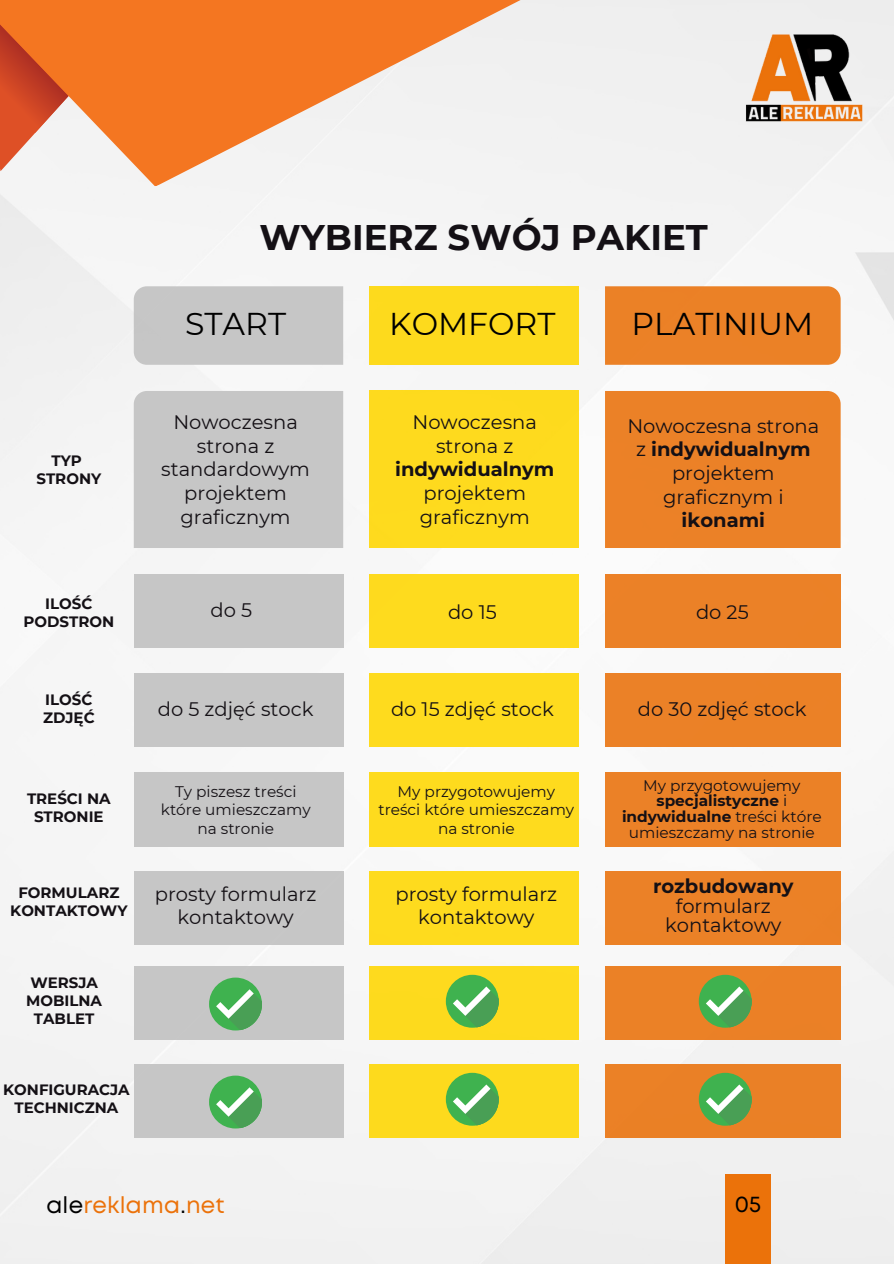
<style>
.page{position:relative;width:894px;height:1264px;background:#fff}
.page>*{position:absolute;margin:0;border:0;box-sizing:border-box;transform-origin:0 0}
.t1{font:700 35.55px "Montserrat";color:#141015}
.t2{font:31.5px "Montserrat";color:#000}
.t3{font:22.95px "Mont";letter-spacing:.01em;color:#eb720a}
.t4{font:22.95px "Mont";color:#000}
.t5{font:19.5px/23.7px "Montserrat";color:#141015;text-align:center}
.t6{font:15.3px/18.6px "Montserrat";color:#141015;text-align:center}
.t7{font:700 15px/18px "Montserrat";color:#141015;text-align:center}
.s1{font-weight:700}
.s2{color:#000}
</style>
<div class="page">
<div style="left:0;top:216px;width:893px;height:1047px;background:#f5f5f5"></div>
<div style="left:725px;top:1174px;width:45px;height:89px;background:#eb720a"></div>
<svg style="left:0;top:0;width:893px;height:216px;fill:#f3f0f0"></svg>
<div style="left:134px;top:574px;width:209px;height:73px;background:#c0c0c0"></div>
<div style="left:134px;top:391px;width:209px;height:157px;background:#c6c6c6"></div>
<div style="left:134px;top:286px;width:209px;height:79px;background:#c6c6c6"></div>
<div style="left:369px;top:574px;width:209px;height:73px;background:#fedb1e"></div>
<div style="left:369px;top:391px;width:209px;height:157px;background:#feda1e"></div>
<div style="left:369px;top:286px;width:209px;height:79px;background:#fdda1d"></div>
<div style="left:605px;top:574px;width:235px;height:73px;background:#eb8127"></div>
<div style="left:605px;top:391px;width:235px;height:157px;background:#eb8127"></div>
<div style="left:605px;top:286px;width:235px;height:79px;background:#eb8126"></div>
<div style="left:134px;top:673px;width:209px;height:74px;background:#c0c0c0"></div>
<div style="left:369px;top:673px;width:209px;height:74px;background:#fedb1e"></div>
<div style="left:605px;top:673px;width:235px;height:74px;background:#eb8127"></div>
<div style="left:134px;top:772px;width:209px;height:74px;background:#c0c0c0"></div>
<div style="left:369px;top:772px;width:209px;height:74px;background:#fedb1e"></div>
<div style="left:605px;top:772px;width:235px;height:74px;background:#eb8126"></div>
<div style="left:134px;top:871px;width:209px;height:73px;background:#c0c0c0"></div>
<div style="left:369px;top:871px;width:209px;height:73px;background:#fedb1e"></div>
<div style="left:605px;top:871px;width:235px;height:73px;background:#eb8127"></div>
<div style="left:134px;top:965px;width:209px;height:74px;background:#c0c0c0"></div>
<div style="left:369px;top:965px;width:209px;height:74px;background:#feda1e"></div>
<div style="left:605px;top:965px;width:235px;height:74px;background:#eb8126"></div>
<div style="left:209px;top:977px;width:53px;height:53px;background:#3fb24f;border-radius:50%"></div>
<svg style="left:216px;top:989px;width:46px;height:41px"></svg>
<div style="left:445px;top:974px;width:53px;height:53px;background:#3fb24f;border-radius:50%"></div>
<svg style="left:453px;top:986px;width:45px;height:41px"></svg>
<svg style="left:698px;top:974px;width:53px;height:53px"></svg>
<svg style="left:705px;top:986px;width:46px;height:41px;background:#6fb267"></svg>
<div style="left:134px;top:1063px;width:209px;height:74px;background:#c0c0c0"></div>
<div style="left:369px;top:1063px;width:209px;height:74px;background:#fdda1d"></div>
<div style="left:605px;top:1063px;width:235px;height:74px;background:#ea8026"></div>
<div style="left:209px;top:1075px;width:53px;height:53px;background:#3fb24f;border-radius:50%"></div>
<svg style="left:216px;top:1087px;width:46px;height:41px"></svg>
<div style="left:445px;top:1072px;width:53px;height:53px;background:#3fb24f;border-radius:50%"></div>
<svg style="left:453px;top:1084px;width:45px;height:41px"></svg>
<svg style="left:698px;top:1072px;width:53px;height:53px"></svg>
<svg style="left:705px;top:1084px;width:46px;height:41px;background:#6eb267"></svg>
<h5 class="t1" style="left:259px;top:216px;width:449px">WYBIERZ SWÓJ PAKIET</h5>
<h5 class="t7" style="left:36px;top:451px;width:66px">TYP<br>STRONY</h5>
<h5 class="t2" style="left:185px;top:305px;width:102px">START</h5>
<h5 class="t2" style="left:389px;top:305px;width:168px">KOMFORT</h5>
<h5 class="t2" style="left:631px;top:305px;width:183px">PLATINIUM</h5>
<h5 class="t5" style="left:161px;top:410px;width:150px">Nowoczesna strona z standardowym projektem graficznym</h5>
<h5 class="t5" style="left:395px;top:410px;width:161px">Nowoczesna strona z <span class="s1">indywidualnym </span>projektem graficznym</h5>
<p class="t5" style="left:627px;top:414px;width:193px">Nowoczesna strona z <span class="s1">indywidualnym </span>projektem graficznym i <span class="s1">ikonami</span></p>
<h2 class="t7" style="left:24px;top:594px;width:92px">ILOŚĆ<br>PODSTRON</h2>
<h4 class="t5" style="left:210px;top:598px;width:43px">do 5</h4>
<h4 class="t5" style="left:448px;top:600px;width:50px">do 15</h4>
<p class="t5" style="left:695px;top:600px;width:54px">do 25</p>
<p class="t7" style="left:43px;top:691px;width:53px;text-align:left">ILOŚĆ<br>ZDJĘĆ</p>
<h4 class="t7" style="left:27px;top:790px;width:85px">TREŚCI NA<br>STRONIE</h4>
<h2 class="t5" style="left:158px;top:697px;width:157px">do 5 zdjęć stock</h2>
<h4 class="t5" style="left:391px;top:697px;width:164px">do 15 zdjęć stock</h4>
<h4 class="t5" style="left:637px;top:697px;width:170px">do 30 zdjęć stock</h4>
<h2 class="t6" style="left:161px;top:781px;width:151px">Ty piszesz treści które umieszczamy na stronie</h2>
<h4 class="t6" style="left:378px;top:781px;width:197px">My przygotowujemy treści które umieszczamy na stronie</h4>
<p class="t6" style="left:621px;top:777px;width:201px;line-height:15.8px">My przygotowujemy <span class="s1">specjalistyczne</span> i <span class="s1">indywidualne</span> treści które umieszczamy na stronie</p>
<p class="t7" style="left:10px;top:884px;width:119px">FORMULARZ<br>KONTAKTOWY</p>
<h4 class="t5" style="left:395px;top:882px;width:163px">prosty formularz kontaktowy</h4>
<p class="t5" style="left:653px;top:876px;width:142px;line-height:19.2px"><span class="s1">rozbudowany </span>formularz kontaktowy</p>
<h4 class="t5" style="left:155px;top:882px;width:163px">prosty formularz kontaktowy</h4>
<h4 class="t7" style="left:26px;top:973px;width:77px">WERSJA<br>MOBILNA<br>TABLET</h4>
<p class="t7" style="left:3px;top:1080px;width:128px">KONFIGURACJA<br>TECHNICZNA</p>
<p class="t3" style="left:46px;top:1196px;width:180px"><span class="s2">ale</span>reklama<span class="s2">.</span>net</p>
<h1 class="t4" style="left:734px;top:1195px;width:28px">05</h1>
</div>
